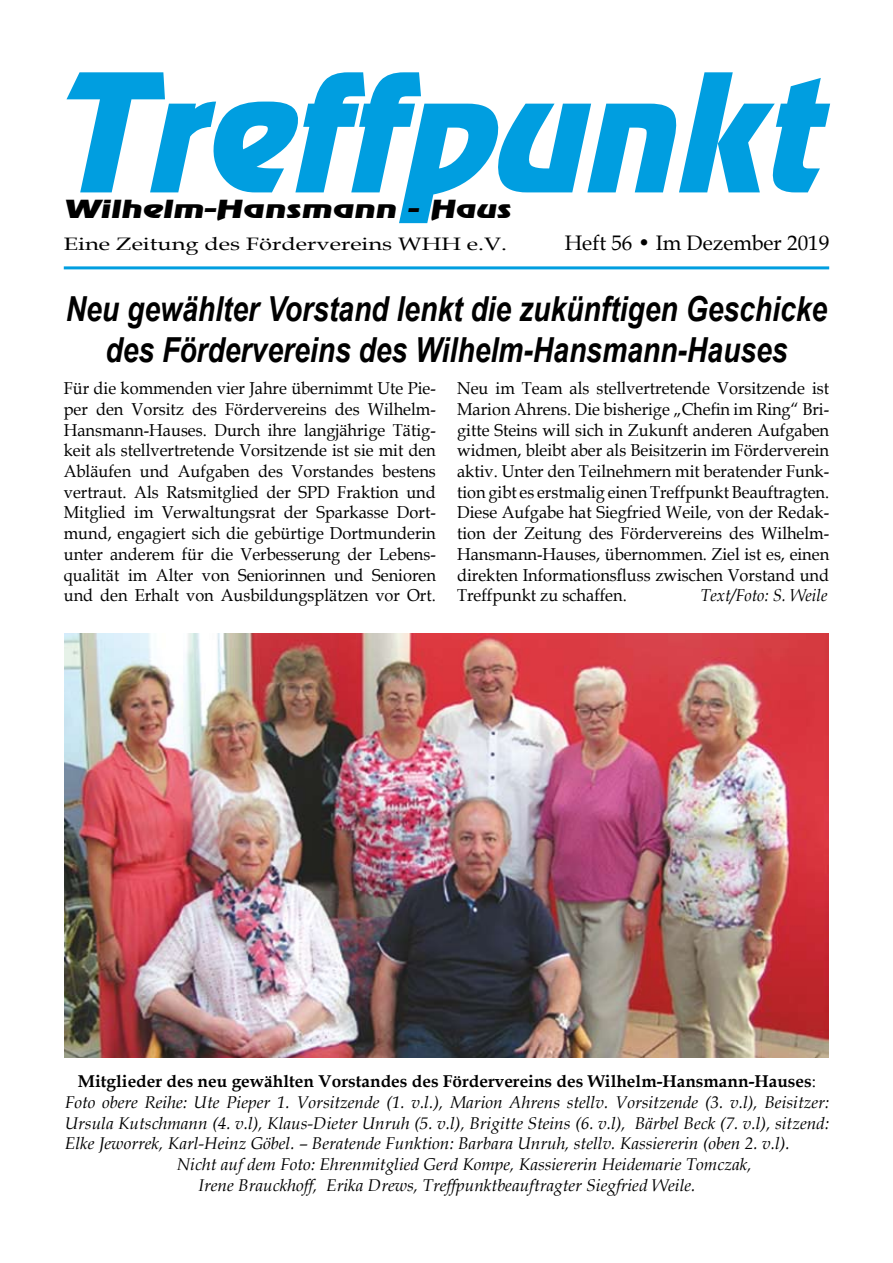
<style>
.page{position:relative;width:893px;height:1263px;background:#fff}
.page>*{position:absolute;margin:0;border:0;box-sizing:border-box;transform-origin:0 0}
.t1{font:italic 147px "Revue";color:#009ee0}
.t2{font:italic 700 34.5px/41.4px "Arial";color:#000;text-align:center;scale:.82 1}
.t3{font:italic 22.5px "Revue";color:#000;scale:1.54 1}
.t4{font:21px "Book Antiqua";color:#000}
.t5{font:18px "Book Antiqua";color:#000;scale:1.31 1}
.t6{font:17.25px/20.7px "Book Antiqua";color:#000;text-align:justify;scale:.95 1}
.t7{font:italic 17.25px "Book Antiqua";color:#000;scale:.95 1}
.t8{font:italic 17.1px "Book Antiqua";color:#000}
.t9{font:700 17.1px "Book Antiqua";color:#000}
.s1{font-weight:400}
</style>
<div class="page">
<hr style="left:64px;top:266px;width:765px;height:3px;background:#009ee0">
<img style="left:65px;top:634px;width:763px;height:424px">
<h1 class="t1" style="left:50px;top:35px;width:807px">Treffpunkt</h1>
<h3 class="t3" style="left:64px;top:194px;width:295px">Wilhelm-Hansmann - Haus</h3>
<p class="t5" style="left:64px;top:231px;width:340px">Eine Zeitung des Fördervereins WHH e.V.</p>
<p class="t4" style="left:565px;top:228px;width:266px">Heft 56 • Im Dezember 2019</p>
<h2 class="t2" style="left:66px;top:289px;width:930px">Neu gewählter Vorstand lenkt die zukünftigen Geschicke des Fördervereins des Wilhelm-Hansmann-Hauses</h2>
<p class="t6" style="left:457px;top:378px;width:393px">Neu im Team als stellvertretende Vorsitzende ist Marion Ahrens. Die bisherige „Chefin im Ring“ Bri&shy;gitte Steins will sich in Zukunft anderen Aufgaben widmen, bleibt aber als Beisitzerin im Förderverein aktiv. Unter den Teilnehmern mit beratender Funk&shy;tion gibt es erstmalig einen Treffpunkt Beauftragten.<br>Diese Aufgabe hat Siegfried Weile, von der Redak&shy;tion der Zeitung des Fördervereins des Wilhelm-Hansmann-Hauses, übernommen. Ziel ist es, einen direkten Informationsfluss zwischen Vorstand und Treffpunkt zu schaffen.</p>
<p class="t6" style="left:64px;top:378px;width:393px">Für die kommenden vier Jahre übernimmt Ute Pie&shy;per den Vorsitz des Fördervereins des Wilhelm-Hansmann-Hauses. Durch ihre langjährige Tätig&shy;keit als stellvertretende Vorsitzende ist sie mit den Abläufen und Aufgaben des Vorstandes bestens vertraut. Als Ratsmitglied der SPD Fraktion und Mitglied im Verwaltungsrat der Sparkasse Dort&shy;mund, engagiert sich die gebürtige Dortmunderin unter anderem für die Verbesserung der Lebens&shy;qualität im Alter von Seniorinnen und Senioren und den Erhalt von Ausbildungsplätzen vor Ort.</p>
<p class="t7" style="left:700px;top:583px;width:135px">Text/Foto: S. Weile</p>
<p class="t9" style="left:78px;top:1070px;width:740px">Mitglieder des neu gewählten Vorstandes des Fördervereins des Wilhelm-Hansmann-Hauses<span class="s1">:</span></p>
<p class="t8" style="left:65px;top:1090px;width:766px">Foto obere Reihe: Ute Pieper 1. Vorsitzende (1. v.l.), Marion Ahrens stellv. Vorsitzende (3. v.l), Beisitzer:</p>
<p class="t8" style="left:65px;top:1111px;width:766px">Ursula Kutschmann (4. v.l), Klaus-Dieter Unruh (5. v.l), Brigitte Steins (6. v.l), Bärbel Beck (7. v.l), sitzend:</p>
<p class="t8" style="left:65px;top:1132px;width:727px">Elke Jeworrek, Karl-Heinz Göbel. – Beratende Funktion: Barbara Unruh, stellv. Kassiererin (oben 2. v.l).</p>
<p class="t8" style="left:177px;top:1152px;width:576px">Nicht auf dem Foto: Ehrenmitglied Gerd Kompe, Kassiererin Heidemarie Tomczak,</p>
<p class="t8" style="left:198px;top:1173px;width:499px">Irene Brauckhoff, Erika Drews, Treffpunktbeauftragter Siegfried Weile.</p>
</div>
